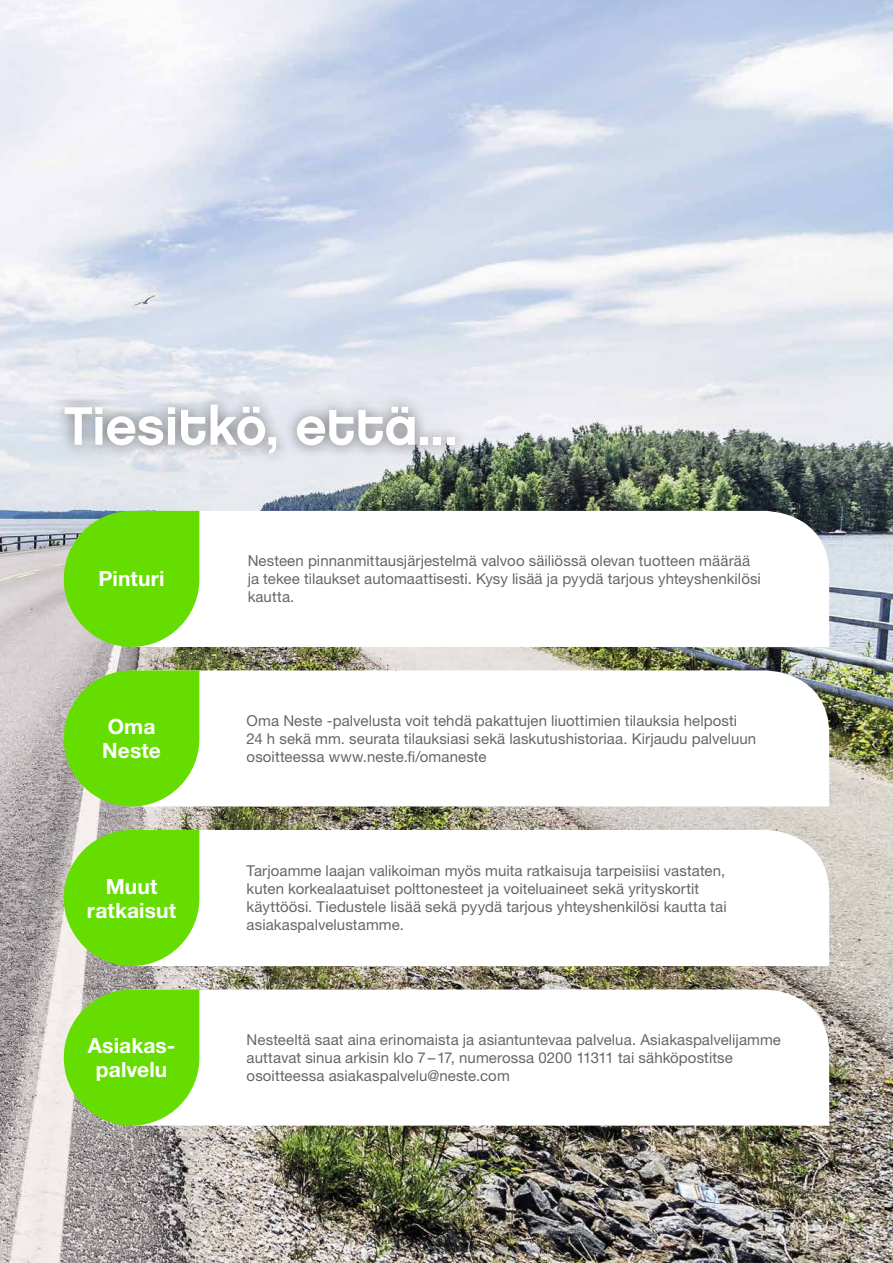
<style>
.page{position:relative;width:893px;height:1263px;background:#fff}
.page>*{position:absolute;margin:0;border:0;box-sizing:border-box;transform-origin:0 0}
.t1{font:54px "Chalet New York Nineteen Eighty";letter-spacing:-.01em;color:#fff}
.t2{font:700 21px/24px "Helvetica Neue LT Std";letter-spacing:.005em;color:#fff;text-align:center}
.t3{font:15px/18px "Helvetica Neue LT Std";letter-spacing:.005em;color:#666}
</style>
<div class="page">
<img style="left:0;top:0;width:893px;height:1263px">
<div style="left:51px;top:391px;width:417px;height:75px;background:#000;opacity:.52"></div>
<svg style="left:199px;top:511px;width:630px;height:136px"></svg>
<svg style="left:199px;top:670px;width:630px;height:136px"></svg>
<svg style="left:199px;top:830px;width:630px;height:136px"></svg>
<svg style="left:199px;top:989px;width:630px;height:136px"></svg>
<svg style="left:64px;top:511px;width:135px;height:136px"></svg>
<svg style="left:64px;top:670px;width:135px;height:136px"></svg>
<svg style="left:64px;top:830px;width:135px;height:136px"></svg>
<svg style="left:64px;top:989px;width:135px;height:136px"></svg>
<h1 class="t1" style="left:64px;top:393px;width:395px">Tiesitkö, että...</h1>
<h2 class="t2" style="left:99px;top:566px;width:67px">Pinturi</h2>
<h2 class="t2" style="left:102px;top:714px;width:60px;text-align:left">Oma<br>Neste</h2>
<h2 class="t2" style="left:87px;top:873px;width:91px">Muut ratkaisut</h2>
<h2 class="t2" style="left:88px;top:1033px;width:89px">Asiakas&shy;palvelu</h2>
<p class="t3" style="left:248px;top:552px;width:515px">Nesteen pinnanmittausjärjestelmä valvoo säiliössä olevan tuotteen määrää ja tekee tilaukset automaattisesti. Kysy lisää ja pyydä tarjous yhteyshenkilösi kautta.</p>
<p class="t3" style="left:247px;top:711px;width:511px">Oma Neste -palvelusta voit tehdä pakattujen liuottimien tilauksia helposti<br>24 h sekä mm. seurata tilauksiasi sekä laskutushistoriaa. Kirjaudu palveluun osoitteessa www.neste.fi/omaneste</p>
<p class="t3" style="left:247px;top:862px;width:481px">Tarjoamme laajan valikoiman myös muita ratkaisuja tarpeisiisi vastaten, kuten korkealaatuiset polttonesteet ja voiteluaineet sekä yrityskortit käyttöösi. Tiedustele lisää sekä pyydä tarjous yhteyshenkilösi kautta tai asiakaspalvelustamme.</p>
<p class="t3" style="left:247px;top:1030px;width:536px">Nesteeltä saat aina erinomaista ja asiantuntevaa palvelua. Asiakaspalvelijamme auttavat sinua arkisin klo 7–17, numerossa 0200 11311 tai sähköpostitse osoitteessa asiakaspalvelu@neste.com</p>
</div>
